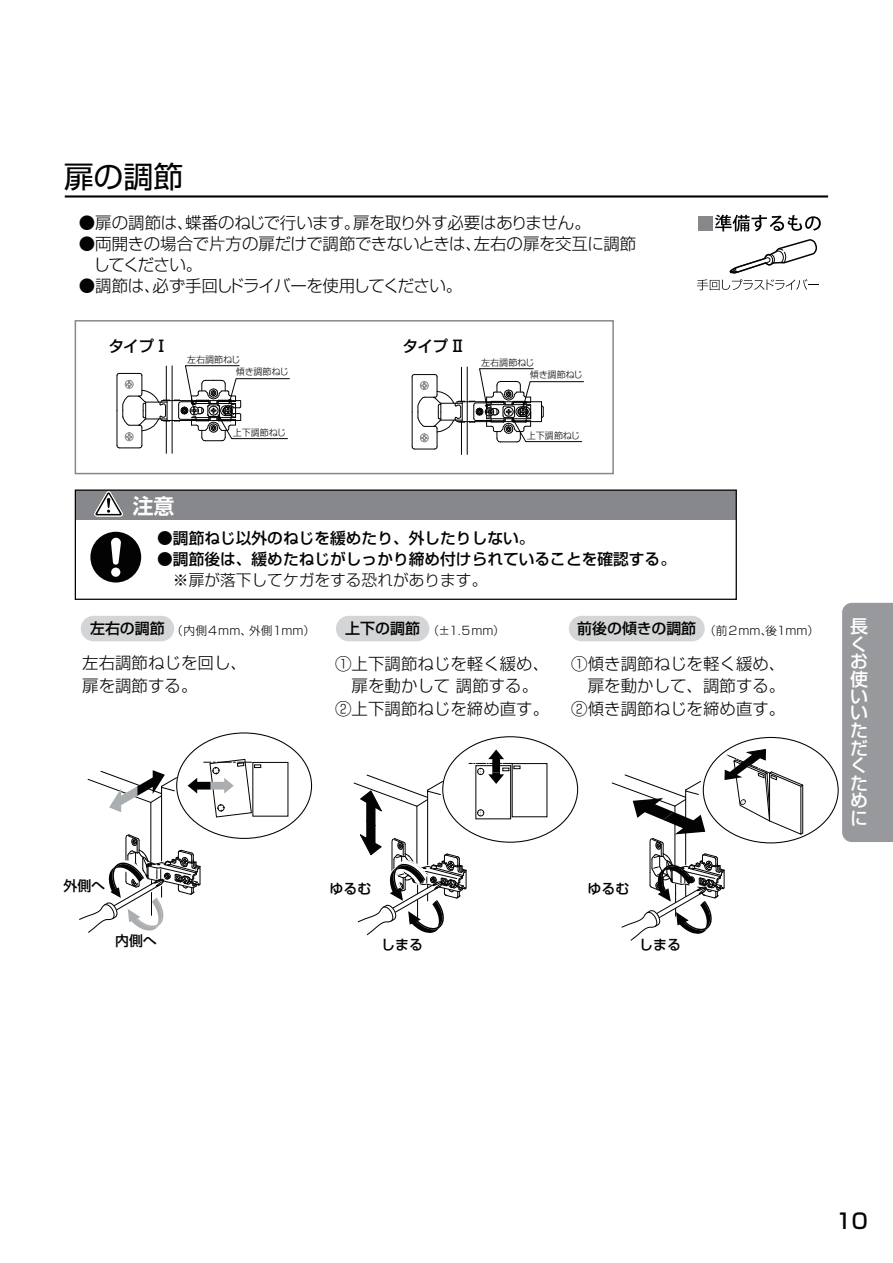
<style>
.page{position:relative;width:893px;height:1263px;background:#fff}
.page>*{position:absolute;margin:0;border:0;box-sizing:border-box;transform-origin:0 0}
.t1{font:30px "Shin Go Pr 6 N Regular 90 msp RKSJ H";color:#030303}
.t2{font:21px "Shin Go Pr 6 N Medium 90 msp RKSJ H";color:#030303}
.t3{font:21px "Shin Go Pr 6 N De Bold 90 msp RKSJ H";color:#fff}
.t4{font:18px/17.4px "Shin Go Pr 6 N Medium 90 msp RKSJ H";color:#fff}
.t5{font:16.5px/22.5px "Shin Go Pr 6 N Light 90 msp RKSJ H";color:#030303}
.t6{font:16.5px/21px "Shin Go Pr 6 N Light 90 msp RKSJ H";letter-spacing:-.025em;color:#030303}
.t7{font:16.5px "Shin Go Pr 6 N Light 90 msp RKSJ H";letter-spacing:-.02em;color:#030303}
.t8{font:16.5px "Shin Go Pr 6 N Light 90 msp RKSJ H";letter-spacing:-.035em;color:#030303}
.t9{font:15.75px "Shin Go Pr 6 N Medium 90 msp RKSJ H";color:#030303}
.t10{font:15.75px "Shin Go Pr 6 N Light 90 msp RKSJ H";color:#030303}
.t11{font:15px "Shin Go Pr 6 N Medium 90 msp RKSJ H";color:#030303}
.t12{font:13.95px "Shin Go Pr 6 N Medium 90 msp RKSJ H";color:#030303}
.t13{font:11.7px "Shin Go Pr 6 N Light 90 msp RKSJ H";letter-spacing:-.02em;color:#030303}
.t14{font:11.7px "Shin Go Pr 6 N Light 90 msp RKSJ H";letter-spacing:-.04em;color:#030303}
.t15{font:9px/12.5px "Shin Go Pr 6 N Light 90 msp RKSJ H";letter-spacing:-.015em;color:#030303}
</style>
<div class="page">
<div style="left:842px;top:603px;width:50px;height:239px;background:#98999d"></div>
<hr style="left:151px;top:802px;width:1px;height:60px;background:#030303">
<hr style="left:161px;top:786px;width:1px;height:75px;background:#030303">
<svg style="left:87px;top:770px;width:91px;height:42px"></svg>
<svg style="left:188px;top:759px;width:100px;height:59px"></svg>
<div style="left:90px;top:532px;width:51px;height:51px;background:#030303;border-radius:50%"></div>
<div style="left:111px;top:568px;width:9px;height:9px;background:#fff;border-radius:50%"></div>
<svg style="left:111px;top:538px;width:10px;height:27px"></svg>
<div style="left:75px;top:490px;width:661px;height:30px;background:#86888b"></div>
<div style="left:75px;top:490px;width:662px;height:110px;border:1px solid #030303"></div>
<svg style="left:95px;top:489px;width:30px;height:28px"></svg>
<svg style="left:353px;top:750px;width:194px;height:186px"></svg>
<svg style="left:611px;top:749px;width:193px;height:192px"></svg>
<hr style="left:65px;top:195px;width:763px;height:3px;background:#030303">
<div style="left:75px;top:320px;width:539px;height:154px;border:1px solid #86888b"></div>
<div style="left:698px;top:216px;width:15px;height:14px;background:#86888b"></div>
<svg style="left:715px;top:215px;width:106px;height:17px"></svg>
<svg style="left:697px;top:239px;width:122px;height:51px"></svg>
<hr style="left:172px;top:366px;width:1px;height:87px;background:#030303">
<hr style="left:166px;top:421px;width:1px;height:32px;background:#030303">
<svg style="left:116px;top:365px;width:174px;height:84px"></svg>
<hr style="left:467px;top:367px;width:1px;height:87px;background:#030303">
<hr style="left:461px;top:367px;width:1px;height:34px;background:#030303">
<hr style="left:461px;top:422px;width:1px;height:33px;background:#030303">
<svg style="left:411px;top:368px;width:173px;height:82px"></svg>
<svg style="left:79px;top:834px;width:122px;height:99px"></svg>
<div style="left:81px;top:616px;width:93px;height:25px;background:#d4d5d6;border-radius:13px"></div>
<div style="left:336px;top:616px;width:93px;height:25px;background:#d4d5d6;border-radius:13px"></div>
<div style="left:569px;top:616px;width:136px;height:25px;background:#d4d5d6;border-radius:13px"></div>
<h1 class="t1" style="left:64px;top:165px;width:121px">扉の調節</h1>
<p class="t7" style="left:79px;top:216px;width:513px">●扉の調節は、蝶番のねじで行います。扉を取り外す必要はありません。</p>
<p class="t6" style="left:79px;top:235px;width:559px">●両開きの場合で片方の扉だけで調節できないときは、左右の扉を交互に調節　してください。</p>
<p class="t8" style="left:79px;top:279px;width:385px">●調節は、必ず手回しドライバーを使用してください。</p>
<p class="t9" style="left:108px;top:340px;width:62px">タイプⅠ</p>
<p class="t15" style="left:236px;top:354px;width:54px;text-indent:-49px">左右調節ねじ<br>傾き調節ねじ</p>
<p class="t15" style="left:233px;top:427px;width:55px">上下調節ねじ</p>
<p class="t3" style="left:133px;top:498px;width:43px">注意</p>
<p class="t9" style="left:402px;top:340px;width:64px">タイプⅡ</p>
<p class="t15" style="left:530px;top:357px;width:54px;text-indent:-49px">左右調節ねじ<br>傾き調節ねじ</p>
<p class="t15" style="left:527px;top:430px;width:55px">上下調節ねじ</p>
<p class="t9" style="left:157px;top:532px;width:379px">●調節ねじ以外のねじを緩めたり、外したりしない。</p>
<p class="t9" style="left:157px;top:553px;width:520px">●調節後は、緩めたねじがしっかり締め付けられていることを確認する。</p>
<p class="t10" style="left:157px;top:574px;width:332px">　※扉が落下してケガをする恐れがあります。</p>
<p class="t11" style="left:90px;top:623px;width:76px">左右の調節</p>
<p class="t11" style="left:345px;top:623px;width:76px">上下の調節</p>
<p class="t11" style="left:577px;top:623px;width:120px">前後の傾きの調節</p>
<p class="t13" style="left:171px;top:627px;width:145px">（内側４mm、外側１mm）</p>
<p class="t13" style="left:427px;top:627px;width:79px">（±１.５mm）</p>
<p class="t14" style="left:704px;top:627px;width:117px">（前２mm､後１mm）</p>
<p class="t5" style="left:82px;top:654px;width:166px">左右調節ねじを回し、扉を調節する。</p>
<p class="t5" style="left:335px;top:654px;width:216px">①上下調節ねじを軽く緩め、　扉を動かして 調節する。<br>②上下調節ねじを締め直す。</p>
<p class="t5" style="left:571px;top:654px;width:216px;text-align:justify">①傾き調節ねじを軽く緩め、　扉を動かして、調節する。②傾き調節ねじを締め直す。</p>
<p class="t12" style="left:63px;top:880px;width:43px">外側へ</p>
<p class="t12" style="left:329px;top:884px;width:43px">ゆるむ</p>
<p class="t12" style="left:587px;top:884px;width:43px">ゆるむ</p>
<p class="t12" style="left:115px;top:936px;width:43px">内側へ</p>
<p class="t12" style="left:381px;top:939px;width:43px">しまる</p>
<p class="t12" style="left:639px;top:939px;width:43px">しまる</p>
<p class="t4" style="left:850px;top:620px;width:19px">長くお使いいただくために</p>
<p class="t2" style="left:836px;top:1214px;width:33px">10</p>
</div>
